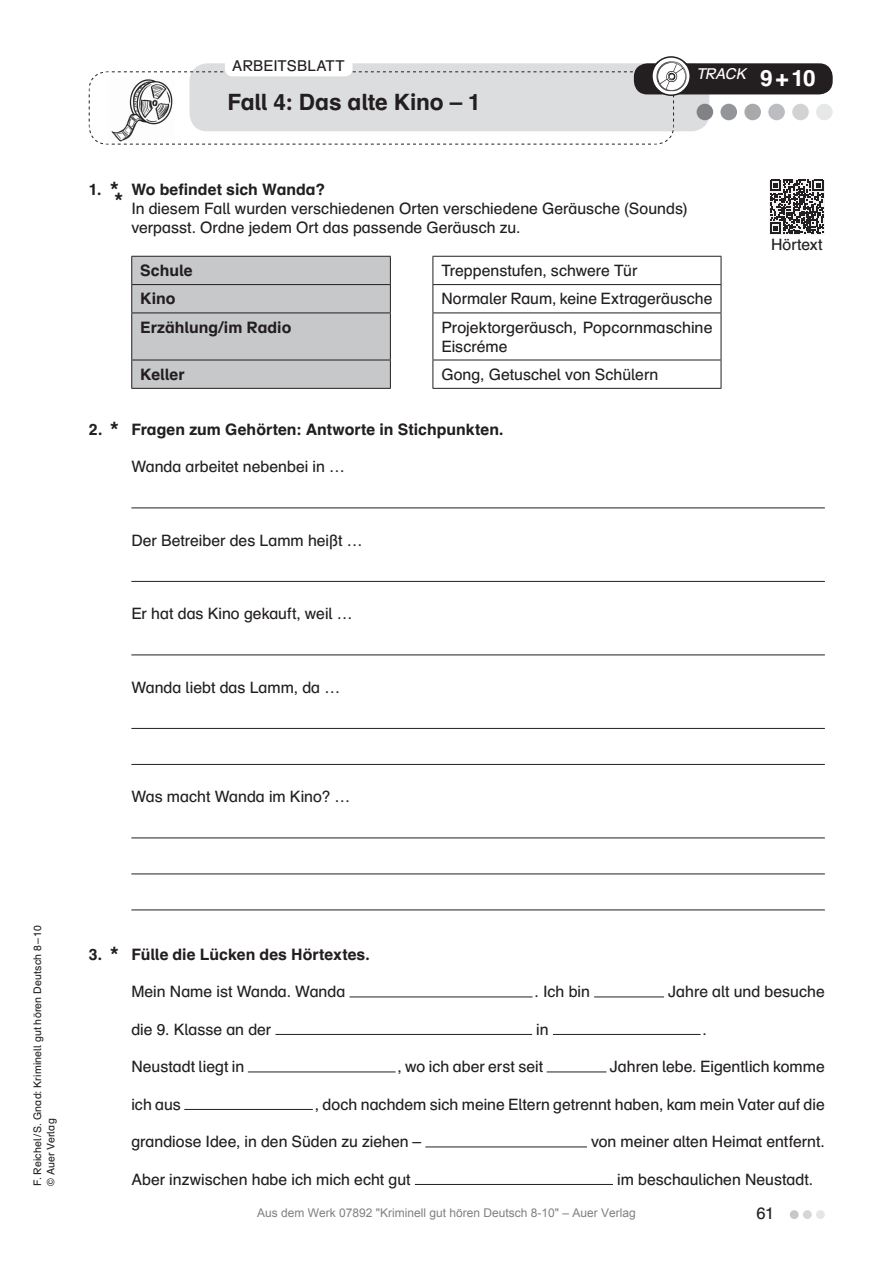
<style>
.page{position:relative;width:893px;height:1262px;background:#fff}
.page>*{position:absolute;margin:0;border:0;box-sizing:border-box;transform-origin:0 0}
.t1{font:700 22.5px "Auer Schulbuch";letter-spacing:-.005em;color:#231f20}
.t2{font:700 22.5px "Auer Schulbuch";color:#fff}
.t3{font:16.5px "Auer Schulbuch";color:#231f20}
.t4{font:15.75px/18.8px "Auer Schulbuch";color:#231f20}
.t5{font:700 15.75px "Auer Schulbuch";letter-spacing:.005em;color:#231f20}
.t6{font:15px "Auer Schulbuch";letter-spacing:.01em;color:#231f20}
.t7{font:italic 15px "Auer Schulbuch";letter-spacing:-.03em;color:#fff}
.t8{font:12px "Arial";color:#808080}
.t9{font:10.5px/13.5px "Auer Schulbuch";letter-spacing:.015em;color:#231f20}
.s1{font-size:22.5px}
</style>
<div class="page">
<div style="left:790px;top:1210px;width:9px;height:9px;background:#c7c8ca;border-radius:50%"></div>
<div style="left:803px;top:1210px;width:9px;height:9px;background:#d5d6d8;border-radius:50%"></div>
<div style="left:816px;top:1210px;width:9px;height:9px;background:#e4e5e7;border-radius:50%"></div>
<div style="left:634px;top:63px;width:199px;height:31px;background:#231f20;border-radius:14px"></div>
<div style="left:768px;top:104px;width:17px;height:16px;background:#bcbdc0;border-radius:50%"></div>
<div style="left:792px;top:104px;width:17px;height:16px;background:#d1d2d4;border-radius:50%"></div>
<div style="left:816px;top:104px;width:17px;height:16px;background:#e6e7e9;border-radius:50%"></div>
<div style="left:696px;top:104px;width:17px;height:16px;background:#808285;border-radius:50%"></div>
<div style="left:720px;top:104px;width:17px;height:16px;background:#939598;border-radius:50%"></div>
<div style="left:744px;top:104px;width:17px;height:16px;background:#a8a9ad;border-radius:50%"></div>
<svg style="left:89px;top:56px;width:602px;height:89px"></svg>
<div style="left:225px;top:56px;width:127px;height:20px;background:#fff;border-radius:8px"></div>
<img style="left:108px;top:76px;width:66px;height:66px">
<hr style="left:131px;top:508px;width:694px;height:1px;background:#231f20">
<hr style="left:131px;top:581px;width:694px;height:1px;background:#231f20">
<hr style="left:131px;top:655px;width:694px;height:1px;background:#231f20">
<hr style="left:131px;top:728px;width:694px;height:1px;background:#231f20">
<hr style="left:131px;top:764px;width:694px;height:1px;background:#231f20">
<hr style="left:131px;top:838px;width:694px;height:1px;background:#231f20">
<hr style="left:131px;top:874px;width:694px;height:1px;background:#231f20">
<hr style="left:131px;top:910px;width:694px;height:1px;background:#231f20">
<hr style="left:432px;top:256px;width:289px;height:1px;background:#231f20">
<hr style="left:432px;top:284px;width:289px;height:1px;background:#231f20">
<svg style="left:432px;top:257px;width:1px;height:56px"></svg>
<svg style="left:721px;top:257px;width:1px;height:56px"></svg>
<hr style="left:432px;top:313px;width:289px;height:1px;background:#231f20">
<hr style="left:432px;top:313px;width:1px;height:47px;background:#231f20">
<hr style="left:721px;top:313px;width:1px;height:47px;background:#231f20">
<svg style="left:131px;top:256px;width:260px;height:132px;background:#c0c1c3"></svg>
<hr style="left:432px;top:360px;width:289px;height:1px;background:#231f20">
<svg style="left:432px;top:360px;width:1px;height:28px"></svg>
<svg style="left:721px;top:360px;width:1px;height:28px"></svg>
<hr style="left:131px;top:388px;width:260px;height:1px;background:#231f20">
<hr style="left:432px;top:388px;width:289px;height:1px;background:#231f20">
<hr style="left:349px;top:997px;width:183px;height:1px;background:#231f20">
<hr style="left:594px;top:997px;width:70px;height:1px;background:#231f20">
<hr style="left:275px;top:1034px;width:257px;height:1px;background:#231f20">
<hr style="left:553px;top:1034px;width:147px;height:1px;background:#231f20">
<hr style="left:248px;top:1072px;width:147px;height:1px;background:#231f20">
<hr style="left:547px;top:1072px;width:59px;height:1px;background:#231f20">
<hr style="left:184px;top:1109px;width:129px;height:1px;background:#231f20">
<hr style="left:425px;top:1147px;width:162px;height:1px;background:#231f20">
<hr style="left:415px;top:1184px;width:198px;height:1px;background:#231f20">
<svg style="left:769px;top:179px;width:55px;height:55px"></svg>
<svg style="left:770px;top:180px;width:54px;height:54px"></svg>
<p class="t6" style="left:232px;top:56px;width:114px">ARBEITSBLATT</p>
<h1 class="t1" style="left:227px;top:88px;width:255px">Fall 4: Das alte Kino – 1</h1>
<p class="t7" style="left:696px;top:64px;width:51px">TRACK</p>
<h1 class="t2" style="left:760px;top:64px;width:57px">9 + 10</h1>
<p class="t5" style="left:89px;top:180px;width:32px">1. <span class="s1">*</span></p>
<h1 class="t1" style="left:114px;top:186px;width:10px">*</h1>
<p class="t5" style="left:131px;top:180px;width:195px">Wo befindet sich Wanda?</p>
<p class="t4" style="left:131px;top:199px;width:558px">In diesem Fall wurden verschiedenen Orten verschiedene Geräusche (Sounds) verpasst. Ordne jedem Ort das passende Geräusch zu.</p>
<p class="t5" style="left:140px;top:260px;width:54px">Schule</p>
<p class="t4" style="left:441px;top:261px;width:197px">Treppenstufen, schwere Tür</p>
<p class="t5" style="left:140px;top:289px;width:37px">Kino</p>
<p class="t4" style="left:441px;top:289px;width:273px">Normaler Raum, keine Extrageräusche</p>
<p class="t5" style="left:140px;top:317px;width:153px">Erzählung/im Radio</p>
<p class="t4" style="left:441px;top:317px;width:273px">Projektorgeräusch, Popcornmaschine<br>Eiscréme</p>
<p class="t5" style="left:140px;top:364px;width:46px">Keller</p>
<p class="t4" style="left:441px;top:365px;width:218px">Gong, Getuschel von Schülern</p>
<p class="t5" style="left:89px;top:419px;width:416px">2. <span class="s1">*</span> Fragen zum Gehörten: Antworte in Stichpunkten.</p>
<p class="t4" style="left:131px;top:457px;width:215px">Wanda arbeitet nebenbei in …</p>
<p class="t4" style="left:131px;top:530px;width:233px">Der Betreiber des Lamm heißt …</p>
<p class="t4" style="left:131px;top:604px;width:223px">Er hat das Kino gekauft, weil …</p>
<p class="t4" style="left:131px;top:677px;width:210px">Wanda liebt das Lamm, da …</p>
<p class="t4" style="left:771px;top:235px;width:53px">Hörtext</p>
<p class="t4" style="left:131px;top:787px;width:220px">Was macht Wanda im Kino? …</p>
<p class="t9" style="left:30px;top:1186px;width:262px;rotate:-90deg">F. Reichel / S. Gnad: Kriminell gut hören Deutsch 8 – 10 © Auer Verlag</p>
<p class="t5" style="left:89px;top:944px;width:283px">3. <span class="s1">*</span> Fülle die Lücken des Hörtextes.</p>
<p class="t4" style="left:131px;top:982px;width:215px">Mein Name ist Wanda. Wanda</p>
<p class="t4" style="left:534px;top:982px;width:57px">. Ich bin</p>
<p class="t4" style="left:668px;top:982px;width:158px">Jahre alt und besuche</p>
<p class="t4" style="left:131px;top:1019px;width:141px">die 9. Klasse an der</p>
<p class="t4" style="left:536px;top:1019px;width:14px">in</p>
<p class="t4" style="left:702px;top:1019px;width:6px">.</p>
<p class="t4" style="left:131px;top:1057px;width:115px">Neustadt liegt in</p>
<p class="t4" style="left:397px;top:1057px;width:147px">, wo ich aber erst seit</p>
<p class="t4" style="left:610px;top:1057px;width:216px">Jahren lebe. Eigentlich komme</p>
<p class="t4" style="left:131px;top:1094px;width:51px">ich aus</p>
<p class="t4" style="left:315px;top:1094px;width:511px">, doch nachdem sich meine Eltern getrennt haben, kam mein Vater auf die</p>
<p class="t4" style="left:131px;top:1132px;width:291px">grandiose Idee, in den Süden zu ziehen –</p>
<p class="t4" style="left:591px;top:1132px;width:235px">von meiner alten Heimat entfernt.</p>
<p class="t4" style="left:131px;top:1169px;width:281px">Aber inzwischen habe ich mich echt gut</p>
<p class="t4" style="left:617px;top:1169px;width:198px">im beschaulichen Neustadt.</p>
<p class="t8" style="left:257px;top:1205px;width:380px">Aus dem Werk 07892 "Kriminell gut hören Deutsch 8-10" – Auer Verlag</p>
<p class="t3" style="left:756px;top:1203px;width:19px">61</p>
</div>
